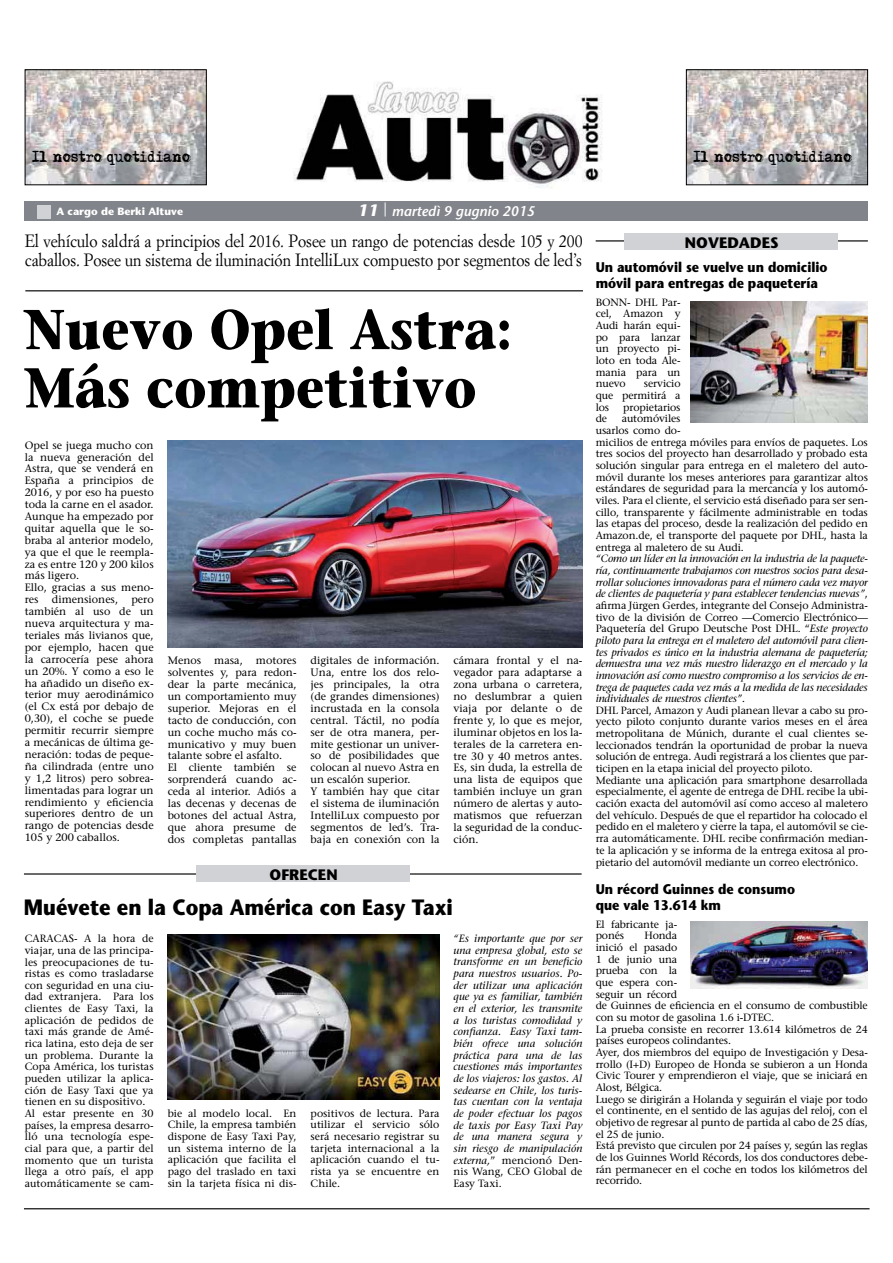
<style>
.page{position:relative;width:893px;height:1263px;background:#fff}
.page>*{position:absolute;margin:0;border:0;box-sizing:border-box;transform-origin:0 0}
.t1{font:700 55.95px/58.3px "Stone Serif";color:#000;scale:.9 1}
.t2{font:700 22.2px "Stone Sans";color:#000;scale:.9 1}
.t3{font:17.55px "Simoncini Garamond";letter-spacing:-.005em;color:#000;scale:.9 1}
.t4{font:700 15.15px "Stone Sans";color:#000}
.t5{font:700 13.95px/16.4px "Stone Sans";color:#000;scale:.9 1}
.t6{font:13.95px "Adler";letter-spacing:-.01em;color:#000;scale:.9 1}
.t7{font:italic 600 13.95px "Stone Sans";color:#fff}
.t8{font:10.8px/11.9px "Stone Serif";color:#000}
.t9{font:10.5px/11.7px "Stone Serif";letter-spacing:-.01em;color:#000}
.t10{font:italic 10.5px/11.7px "Stone Serif";letter-spacing:-.01em;color:#000;text-align:justify}
.t11{font:700 10.5px "Stone Sans";color:#fff}
.s1{font-weight:700;font-size:16.35px}
.s2{font-style:normal}
</style>
<div class="page">
<div style="left:25px;top:202px;width:843px;height:19px;background:#81848a"></div>
<img style="left:25px;top:81px;width:843px;height:107px">
<hr style="left:25px;top:290px;width:558px;height:1px;background:#000">
<img style="left:27px;top:71px;width:178px;height:112px">
<div style="left:25px;top:69px;width:182px;height:116px;border:1px solid #000"></div>
<img style="left:688px;top:71px;width:178px;height:112px">
<div style="left:686px;top:69px;width:182px;height:116px;border:1px solid #000"></div>
<hr style="left:596px;top:240px;width:272px;height:2px;background:#000">
<div style="left:625px;top:233px;width:213px;height:17px;background:#d0d2d5"></div>
<hr style="left:24px;top:1208px;width:845px;height:1px;background:#000">
<div style="left:38px;top:205px;width:13px;height:13px;background:#d0d2d5"></div>
<hr style="left:24px;top:873px;width:558px;height:2px;background:#000">
<div style="left:197px;top:865px;width:213px;height:17px;background:#d0d2d5"></div>
<img style="left:167px;top:935px;width:272px;height:164px">
<img style="left:690px;top:302px;width:178px;height:121px">
<img style="left:167px;top:441px;width:415px;height:206px">
<img style="left:690px;top:922px;width:178px;height:67px">
<h3 class="t6" style="left:32px;top:151px;width:178px">Il nostro quotidiano</h3>
<h3 class="t6" style="left:693px;top:151px;width:178px">Il nostro quotidiano</h3>
<p class="t11" style="left:56px;top:205px;width:128px">A cargo de Berki Altuve</p>
<h3 class="t7" style="left:358px;top:203px;width:178px"><span class="s1">11</span> <sup>|</sup> martedì 9 gugnio 2015</h3>
<h3 class="t3" style="left:25px;top:230px;width:621px">El vehículo saldrá a principios del 2016. Posee un rango de potencias desde 105 y 200</h3>
<h3 class="t4" style="left:685px;top:233px;width:95px">NOVEDADES</h3>
<h3 class="t3" style="left:25px;top:250px;width:893px">caballos. Posee un sistema de iluminación IntelliLux compuesto por segmentos de led’s <sub>Un</sub> <sub>automóvil</sub> <sub>se</sub> <sub>vuelve</sub> <sub>un</sub> <sub>domicilio</sub></h3>
<h3 class="t5" style="left:596px;top:275px;width:248px">móvil para entregas de paquetería</h3>
<p class="t9" style="left:596px;top:296px;width:86px;text-align:justify">BONN- DHL Par&shy;cel, Amazon y Audi harán equi&shy;po para lanzar un proyecto pi&shy;loto en toda Ale&shy;mania para un nuevo</p>
<h1 class="t1" style="left:25px;top:300px;width:543px">Nuevo Opel Astra:<br>Más competitivo</h1>
<p class="t9" style="left:596px;top:378px;width:86px;text-align:justify;text-indent:48px">servicio que permitirá a los</p>
<p class="t9" style="left:623px;top:401px;width:59px">propietarios</p>
<p class="t9" style="left:596px;top:413px;width:274px;text-indent:26px">automóviles<br>usarlos como do-<br>micilios de entrega móviles para envíos de paquetes. Los tres socios del proyecto han desarrollado y probado esta solución singular para entrega en el maletero del auto&shy;móvil durante los meses anteriores para garantizar altos estándares de seguridad para la mercancía y los automó&shy;viles. Para el cliente, el servicio está diseñado para ser sen&shy;cillo, transparente y fácilmente administrable en todas las etapas del proceso, desde la realización del pedido en Amazon.de, el transporte del paquete por DHL, hasta la entrega al maletero de su Audi.</p>
<p class="t10" style="left:596px;top:553px;width:274px">“Como un líder en la innovación en la industria de la paquete&shy;ría, continuamente trabajamos con nuestros socios para desa&shy;rrollar soluciones innovadoras para el número cada vez mayor de clientes de paquetería y para establecer tendencias nuevas”<span class="s2">, afirma Jürgen Gerdes, integrante del Consejo Administra&shy;tivo de la división de Correo —Comercio Electrónico— Paquetería del Grupo Deutsche Post DHL. “</span>Este proyecto piloto para la entrega en el maletero del automóvil para clien&shy;tes privados es único en la industria alemana de paquetería; demuestra una vez más nuestro liderazgo en el mercado y la innovación así como nuestro compromiso a los servicios de en&shy;trega de paquetes cada vez más a la medida de las necesidades individuales de nuestros clientes”.</p>
<p class="t9" style="left:596px;top:704px;width:274px">DHL Parcel, Amazon y Audi planean llevar a cabo su pro&shy;yecto piloto conjunto durante varios meses en el área metropolitana de Múnich, durante el cual clientes se&shy;leccionados tendrán la oportunidad de probar la nueva solución de entrega. Audi registrará a los clientes que par&shy;ticipen en la etapa inicial del proyecto piloto.<br>Mediante una aplicación para smartphone desarrollada especialmente, el agente de entrega de DHL recibe la ubi&shy;cación exacta del automóvil así como acceso al maletero del vehículo. Después de que el repartidor ha colocado el pedido en el maletero y cierre la tapa, el automóvil se cie&shy;rra automáticamente. DHL recibe confirmación median&shy;te la aplicación y se informa de la entrega exitosa al pro&shy;pietario del automóvil mediante un correo electrónico.</p>
<h3 class="t5" style="left:596px;top:881px;width:223px">Un récord Guinnes de consumo que vale 13.614 km</h3>
<p class="t9" style="left:596px;top:918px;width:83px">El fabricante ja&shy;ponés</p>
<p class="t9" style="left:596px;top:413px;width:13px">de</p>
<p class="t8" style="left:25px;top:439px;width:130px">Opel se juega mucho con la nueva generación del<br>Astra, que se venderá en<br>España a principios de<br>2016, y por eso ha puesto toda la carne en el asador.<br>Aunque ha empezado por quitar aquella que le so&shy;braba al anterior modelo, ya que el que le reempla&shy;za es entre 120 y 200 kilos más ligero.<br>Ello, gracias a sus meno&shy;res dimensiones, pero también al uso de un nueva arquitectura y ma&shy;teriales más livianos que, por ejemplo, hacen que la carrocería pese ahora un 20%. Y como a eso le ha añadido un diseño ex&shy;terior muy aerodinámico (el Cx está por debajo de<br>0,30), el coche se puede permitir recurrir siempre a mecánicas de última ge&shy;neración: todas de peque&shy;ña cilindrada (entre uno y 1,2 litros) pero sobrea&shy;limentadas para lograr un rendimiento y eficiencia superiores dentro de un rango de potencias desde<br>105 y 200 caballos.</p>
<p class="t8" style="left:168px;top:655px;width:130px">Menos masa, motores solventes y, para redon&shy;dear la parte mecánica, un comportamiento muy superior. Mejoras en el tacto de conducción, con un coche mucho más co&shy;municativo y muy buen talante sobre el asfalto.<br>El cliente también se sorprenderá cuando ac&shy;ceda al interior. Adiós a las decenas y decenas de botones del actual Astra, que ahora presume de dos completas pantallas</p>
<p class="t8" style="left:311px;top:655px;width:130px">digitales de información.<br>Una, entre los dos relo&shy;jes principales, la otra (de grandes dimensiones) incrustada en la consola central. Táctil, no podía ser de otra manera, per&shy;mite gestionar un univer&shy;so de posibilidades que colocan al nuevo Astra en un escalón superior.<br>Y también hay que citar el sistema de iluminación<br>IntelliLux compuesto por segmentos de led’s. Tra&shy;baja en conexión con la</p>
<p class="t8" style="left:453px;top:655px;width:130px;text-align:justify">cámara frontal y el na&shy;vegador para adaptarse a zona urbana o carretera, no deslumbrar a quien viaja por delante o de frente y, lo que es mejor, iluminar objetos en los la&shy;terales de la carretera en&shy;tre 30 y 40 metros antes.<br>Es, sin duda, la estrella de una lista de equipos que también incluye un gran número de alertas y auto&shy;matismos que refuerzan la seguridad de la conduc&shy;ción.</p>
<h3 class="t4" style="left:270px;top:866px;width:70px">OFRECEN</h3>
<h2 class="t2" style="left:24px;top:894px;width:478px">Muévete en la Copa América con Easy Taxi</h2>
<p class="t9" style="left:596px;top:930px;width:274px;text-indent:49px">Honda<br>inició el pasado<br>1 de junio una<br>prueba con la<br>que espera con-<br>seguir un récord<br>de Guinnes de eficiencia en el consumo de combustible con su motor de gasolina 1.6 i-DTEC.<br>La prueba consiste en recorrer 13.614 kilómetros de 24 países europeos colindantes.<br>Ayer, dos miembros del equipo de Investigación y Desa&shy;rrollo (I+D) Europeo de Honda se subieron a un Honda Civic Tourer y emprendieron el viaje, que se iniciará en Alost, Bélgica.<br>Luego se dirigirán a Holanda y seguirán el viaje por todo el continente, en el sentido de las agujas del reloj, con el objetivo de regresar al punto de partida al cabo de 25 días, el 25 de junio.<br>Está previsto que circulen por 24 países y, según las reglas de los Guinnes World Récords, los dos conductores debe&shy;rán permanecer en el coche en todos los kilómetros del recorrido.</p>
<p class="t10" style="left:453px;top:933px;width:130px">“Es importante que por ser una empresa global, esto se transforme en un beneficio para nuestros usuarios. Po&shy;der utilizar una aplicación que ya es familiar, también en el exterior, les transmite a los turistas comodidad y confianza. Easy Taxi tam&shy;bién ofrece una solución práctica para una de las cuestiones más importantes de los viajeros: los gastos. Al sedearse en Chile, los turis&shy;tas cuentan con la ventaja de poder efectuar los pagos de taxis por Easy Taxi Pay de una manera segura y sin riesgo de manipulación externa,<span class="s2">” mencionó Den&shy;nis Wang, CEO Global de Easy Taxi.</span></p>
<p class="t9" style="left:25px;top:933px;width:130px">CARACAS- A la hora de viajar, una de las principa&shy;les preocupaciones de tu&shy;ristas es como trasladarse con seguridad en una ciu&shy;dad extranjera. Para los clientes de Easy Taxi, la aplicación de pedidos de taxi más grande de Amé&shy;rica latina, esto deja de ser un problema. Durante la<br>Copa América, los turistas pueden utilizar la aplica&shy;ción de Easy Taxi que ya tienen en su dispositivo.<br>Al estar presente en 30 países, la empresa desarro&shy;lló una tecnología espe&shy;cial para que, a partir del momento que un turista llega a otro país, el app automáticamente se cam-</p>
<p class="t9" style="left:168px;top:1107px;width:130px;text-align:justify">bie al modelo local. En Chile, la empresa también dispone de Easy Taxi Pay, un sistema interno de la aplicación que facilita el pago del traslado en taxi sin la tarjeta física ni dis-</p>
<p class="t9" style="left:311px;top:1107px;width:130px;text-align:justify">positivos de lectura. Para utilizar el servicio sólo será necesario registrar su tarjeta internacional a la aplicación cuando el tu&shy;rista ya se encuentre en Chile.</p>
</div>
